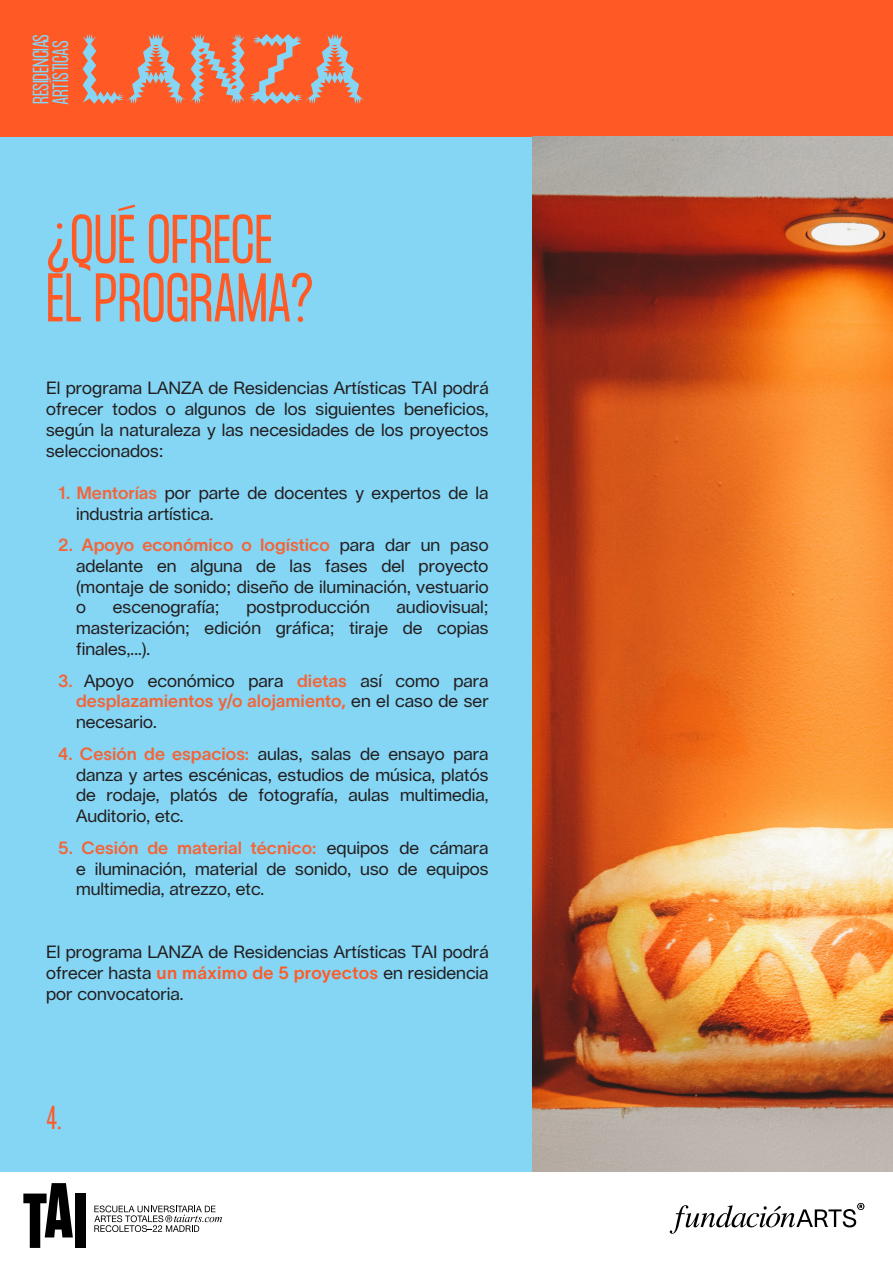
<style>
.page{position:relative;width:893px;height:1263px;background:#fff}
.page>*{position:absolute;margin:0;border:0;box-sizing:border-box;transform-origin:0 0}
.t1{font:300 60px "Formula Condensed";color:#ff5926}
.t2{font:300 28.95px "Formula Condensed";color:#ff5926}
.t3{font:300 19.5px "Formula Condensed";color:#85d6f5}
.t4{font:17.4px/20.9px "Lausanne";color:#231f20;text-align:justify}
.s1{font-family:"TWK Lausanne 600";color:#f26539}
.s2{font-family:"TWK Lausanne 600";color:#ff5926}
</style>
<div class="page">
<div style="left:0;top:136px;width:893px;height:1035px;background:#85d6f5"></div>
<div style="left:0;top:0;width:893px;height:136px;background:#ff5926"></div>
<svg style="left:83px;top:34px;width:281px;height:70px"></svg>
<svg style="left:23px;top:1183px;width:50px;height:65px"></svg>
<div style="left:75px;top:1193px;width:11px;height:55px;background:#000"></div>
<svg style="left:94px;top:1205px;width:128px;height:27px"></svg>
<svg style="left:670px;top:1203px;width:194px;height:31px"></svg>
<img style="left:533px;top:136px;width:360px;height:1035px">
<p class="t3" style="left:29px;top:104px;width:71px;rotate:-90deg">RESIDENCIAS</p>
<p class="t3" style="left:49px;top:105px;width:66px;rotate:-90deg">ARTÍSTICAS</p>
<p class="t1" style="left:46px;top:203px;width:228px">¿QUÉ OFRECE</p>
<p class="t1" style="left:46px;top:262px;width:269px">EL PROGRAMA?</p>
<p class="t4" style="left:46px;top:377px;width:444px">El programa LANZA de Residencias Artísticas TAI podrá ofrecer todos o algunos de los siguientes beneficios, según la naturaleza y las necesidades de los proyectos seleccionados:</p>
<p class="t4" style="left:76px;top:482px;width:414px;text-indent:-18px"><span class="s1">1. Mentorías</span> por parte de docentes y expertos de la industria artística.</p>
<p class="t4" style="left:76px;top:534px;width:414px;text-indent:-18px"><span class="s1">2. Apoyo económico o logístico</span> para dar un paso adelante en alguna de las fases del proyecto (montaje de sonido; diseño de iluminación, vestuario o</p>
<p class="t4" style="left:113px;top:596px;width:108px">escenografía;</p>
<p class="t4" style="left:246px;top:596px;width:125px">postproducción</p>
<p class="t4" style="left:76px;top:596px;width:414px;text-indent:320px">audiovisual; masterización; edición gráfica; tiraje de copias finales,...).</p>
<p class="t4" style="left:76px;top:669px;width:414px;text-indent:-18px"><span class="s1">3.</span> Apoyo económico para <span class="s1">dietas</span> así como para <span class="s1">desplazamientos y/o alojamiento,</span> en el caso de ser necesario.</p>
<p class="t4" style="left:76px;top:743px;width:414px;text-indent:-18px"><span class="s1">4. Cesión de espacios:</span> aulas, salas de ensayo para danza y artes escénicas, estudios de música, platós de rodaje, platós de fotografía, aulas multimedia, Auditorio, etc.</p>
<p class="t4" style="left:76px;top:837px;width:414px;text-indent:-18px"><span class="s1">5. Cesión de material técnico:</span> equipos de cámara e iluminación, material de sonido, uso de equipos multimedia, atrezzo, etc.</p>
<p class="t4" style="left:46px;top:941px;width:444px">El programa LANZA de Residencias Artísticas TAI podrá ofrecer hasta <span class="s2">un máximo de 5 proyectos</span> en residencia por convocatoria.</p>
<p class="t2" style="left:46px;top:1100px;width:17px">4.</p>
</div>
